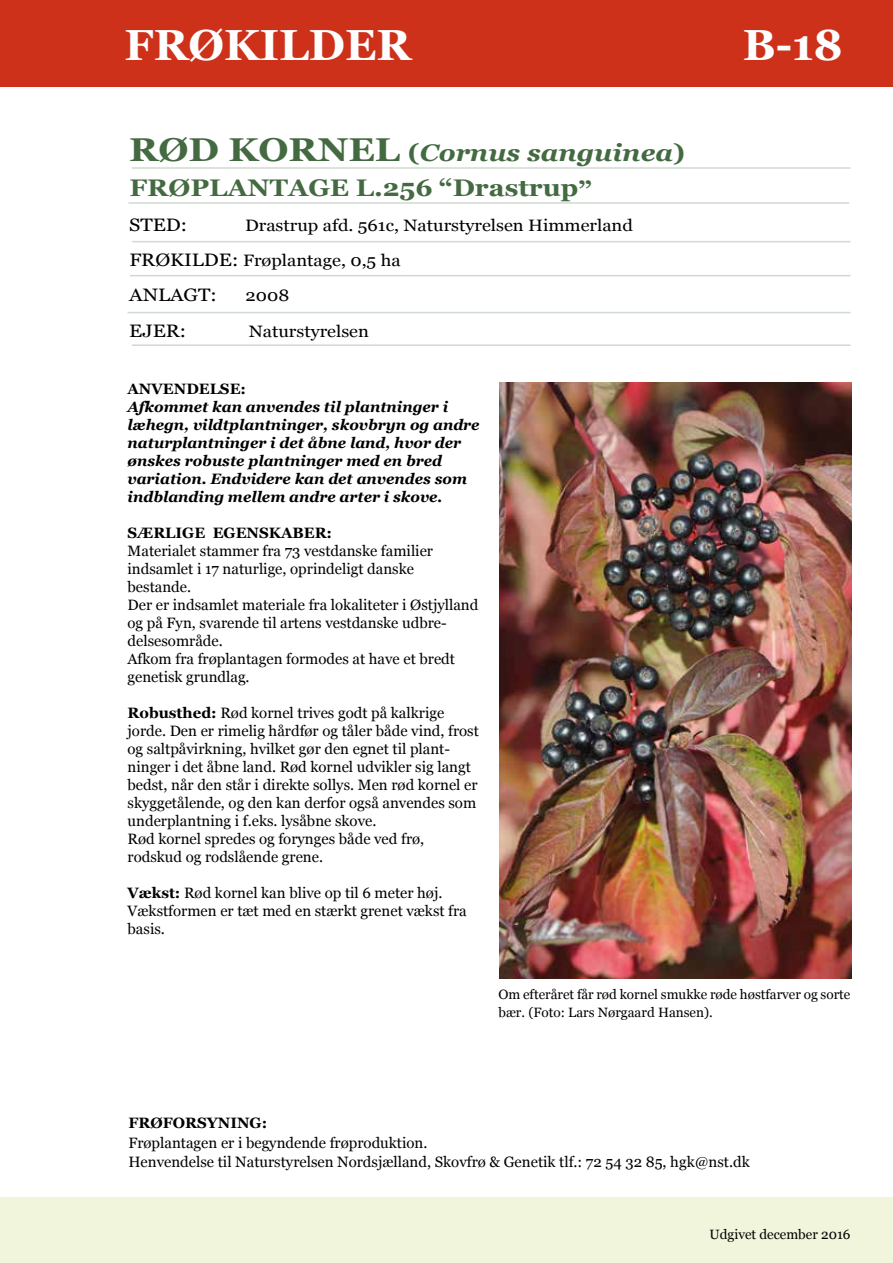
<style>
.page{position:relative;width:893px;height:1263px;background:#fff}
.page>*{position:absolute;margin:0;border:0;box-sizing:border-box;transform-origin:0 0}
.t1{font:700 43.5px "Georgia";color:#fff}
.t2{font:700 24px/35.1px "Georgia";color:#446a41;scale:1.11 1}
.t3{font:700 24px "Georgia";color:#446a41;scale:1.11 1}
.t4{font:18px "Georgia";color:#000;scale:1.11 1}
.t5{font:16.5px/35.1px "Georgia";color:#000;scale:1.11 1}
.t6{font:15px/18px "Georgia";color:#000}
.t7{font:italic 700 15px/18px "Georgia";color:#000}
.t8{font:700 15px "Georgia";color:#000}
.t9{font:13.5px/18px "Georgia";color:#000}
.s1{font-size:33px}
.s2{font-style:italic}
.s3{font-size:18px}
.s4{font-weight:700}
</style>
<div class="page">
<div style="left:0;top:1197px;width:893px;height:66px;background:#f0f5db"></div>
<div style="left:0;top:0;width:893px;height:86px;background:#ce311a"></div>
<hr style="left:132px;top:167px;width:718px;height:2px;background:#d0dad0">
<hr style="left:128px;top:202px;width:721px;height:2px;background:#d0dad0">
<hr style="left:132px;top:241px;width:718px;height:1px;background:#d0dad0">
<hr style="left:130px;top:275px;width:720px;height:1px;background:#d0dad0">
<hr style="left:128px;top:312px;width:722px;height:1px;background:#d0dad0">
<hr style="left:132px;top:344px;width:718px;height:2px;background:#d0dad0">
<img style="left:499px;top:383px;width:352px;height:595px">
<h1 class="t1" style="left:125px;top:17px;width:288px">FRØKILDER</h1>
<h1 class="t1" style="left:743px;top:17px;width:102px">B-18</h1>
<h2 class="t2" style="left:129px;top:135px;width:502px"><span class="s1">RØD KORNEL</span> (<span class="s2">Cornus sanguinea</span>)<br>FRØPLANTAGE L.256 “Drastrup</h2>
<h2 class="t3" style="left:578px;top:160px;width:14px">„</h2>
<p class="t4" style="left:129px;top:214px;width:54px">STED:</p>
<p class="t5" style="left:129px;top:208px;width:455px;text-indent:116px">Drastrup afd. 561c, Naturstyrelsen Himmerland<br><span class="s3">FRØKILDE:</span> Frøplantage, 0,5 ha</p>
<p class="t4" style="left:129px;top:284px;width:80px">ANLAGT:</p>
<p class="t5" style="left:246px;top:279px;width:41px">2008</p>
<p class="t4" style="left:129px;top:319px;width:53px">EJER:</p>
<p class="t5" style="left:249px;top:314px;width:110px">Naturstyrelsen</p>
<p class="t8" style="left:128px;top:379px;width:120px">ANVENDELSE:</p>
<p class="t7" style="left:128px;top:398px;width:354px">Afkommet kan anvendes til plantninger i læhegn, vildtplantninger, skovbryn og andre naturplantninger i det åbne land, hvor der ønskes robuste plantninger med en bred variation. Endvidere kan det anvendes som indblanding mellem andre arter i skove.</p>
<p class="t8" style="left:128px;top:523px;width:206px">SÆRLIGE EGENSKABER:</p>
<p class="t6" style="left:128px;top:542px;width:352px">Materialet stammer fra 73 vestdanske familier indsamlet i 17 naturlige, oprindeligt danske bestande.<br>Der er indsamlet materiale fra lokaliteter i Østjylland og på Fyn, svarende til artens vestdanske udbre&shy;delsesområde.<br>Afkom fra frøplantagen formodes at have et bredt genetisk grundlag.</p>
<p class="t6" style="left:128px;top:704px;width:353px"><span class="s4">Robusthed:</span> Rød kornel trives godt på kalkrige jorde. Den er rimelig hårdfør og tåler både vind, frost og saltpåvirkning, hvilket gør den egnet til plant&shy;ninger i det åbne land. Rød kornel udvikler sig langt bedst, når den står i direkte sollys. Men rød kornel er skyggetålende, og den kan derfor også anvendes som underplantning i f.eks. lysåbne skove.<br>Rød kornel spredes og forynges både ved frø, rodskud og rodslående grene.</p>
<p class="t6" style="left:128px;top:884px;width:341px"><span class="s4">Vækst:</span> Rød kornel kan blive op til 6 meter høj.<br>Vækstformen er tæt med en stærkt grenet vækst fra basis.</p>
<p class="t9" style="left:498px;top:985px;width:353px">Om efteråret får rød kornel smukke røde høstfarver og sorte bær. (Foto: Lars Nørgaard Hansen).</p>
<p class="t8" style="left:128px;top:1113px;width:140px">FRØFORSYNING:</p>
<p class="t6" style="left:128px;top:1133px;width:623px;line-height:19.5px">Frøplantagen er i begyndende frøproduktion.<br>Henvendelse til Naturstyrelsen Nordsjælland, Skovfrø &amp; Genetik tlf.: 72 54 32 85, hgk@nst.dk</p>
<p class="t9" style="left:709px;top:1226px;width:142px">Udgivet december 2016</p>
</div>
